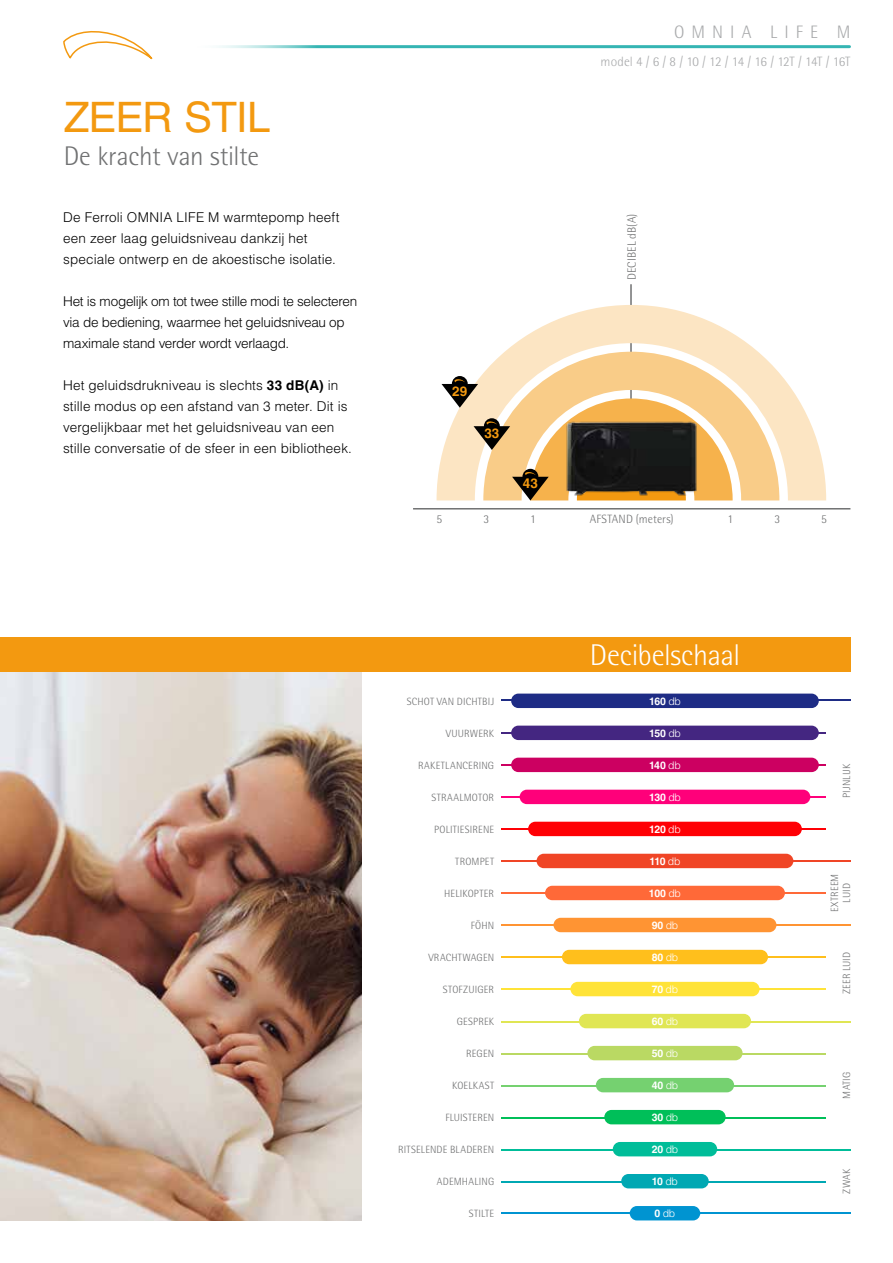
<style>
.page{position:relative;width:893px;height:1263px;background:#fff}
.page>*{position:absolute;margin:0;border:0;box-sizing:border-box;transform-origin:0 0}
.t1{font:42px "Helvetica LT Std";letter-spacing:-.02em;color:#f39910}
.t2{font:300 30px "Rotis Semi Sans Pro";letter-spacing:-.015em;color:#fff}
.t3{font:300 27px "Rotis Semi Sans Pro";letter-spacing:-.01em;color:#707172}
.t4{font:300 18px "Rotis Semi Sans Pro";letter-spacing:.39em;color:#a9aaac}
.t5{font:300 13.5px/21px "Helvetica LT Std";letter-spacing:.005em;color:#000}
.t6{font:300 13.5px/21px "Helvetica LT Std";letter-spacing:-.02em;color:#000}
.t7{font:300 13.5px "Rotis Semi Sans Pro";letter-spacing:-.025em;color:#a9aaac}
.t8{font:700 13.5px "Helvetica LT Std";color:#f39910}
.t9{font:300 12px "Rotis Semi Sans Pro";letter-spacing:.01em;color:#707172}
.t10{font:300 10.5px/12px "Rotis Semi Sans Pro";letter-spacing:.015em;color:#707172;text-align:center}
.t11{font:700 10.5px "Helvetica LT Std";color:#fff}
.t12{font:300 10.5px "Helvetica LT Std";color:#fff}
.s1{font-weight:700}
.s2{font-weight:300}
</style>
<div class="page">
<hr style="left:190px;top:45px;width:659px;height:3px;background:#35b5b3">
<svg style="left:63px;top:31px;width:90px;height:29px"></svg>
<img style="left:0;top:672px;width:361px;height:548px">
<div style="left:0;top:638px;width:850px;height:34px;background:#f39910"></div>
<hr style="left:501px;top:1212px;width:349px;height:2px;background:#0094d1">
<div style="left:630px;top:1206px;width:70px;height:14px;background:#0094d1;border-radius:7px"></div>
<hr style="left:501px;top:1084px;width:325px;height:2px;background:#75d170">
<div style="left:596px;top:1078px;width:138px;height:14px;background:#75d170;border-radius:7px"></div>
<hr style="left:501px;top:924px;width:349px;height:2px;background:#ff9433">
<div style="left:553px;top:918px;width:223px;height:14px;background:#ff9433;border-radius:7px"></div>
<hr style="left:501px;top:1149px;width:349px;height:2px;background:#00bd99">
<div style="left:613px;top:1142px;width:104px;height:14px;background:#00bd99;border-radius:7px"></div>
<hr style="left:501px;top:1020px;width:349px;height:2px;background:#e0e654">
<div style="left:579px;top:1014px;width:172px;height:14px;background:#e0e654;border-radius:7px"></div>
<hr style="left:501px;top:860px;width:349px;height:1px;background:#f04526">
<div style="left:537px;top:854px;width:256px;height:14px;background:#f04526;border-radius:7px"></div>
<hr style="left:501px;top:795px;width:325px;height:2px;background:#ff007a">
<div style="left:520px;top:790px;width:290px;height:14px;background:#ff007a;border-radius:7px"></div>
<hr style="left:501px;top:1181px;width:325px;height:2px;background:#00a8b3">
<div style="left:621px;top:1174px;width:88px;height:14px;background:#00a8b3;border-radius:7px"></div>
<hr style="left:501px;top:1052px;width:325px;height:2px;background:#bad963">
<div style="left:587px;top:1046px;width:156px;height:14px;background:#bad963;border-radius:7px"></div>
<hr style="left:501px;top:892px;width:325px;height:2px;background:#ff6938">
<div style="left:545px;top:886px;width:240px;height:14px;background:#ff6938;border-radius:7px"></div>
<hr style="left:501px;top:1116px;width:325px;height:2px;background:#00bf59">
<div style="left:604px;top:1110px;width:122px;height:14px;background:#00bf59;border-radius:7px"></div>
<hr style="left:501px;top:956px;width:325px;height:2px;background:#ffbf1c">
<div style="left:562px;top:950px;width:206px;height:14px;background:#ffbf1c;border-radius:7px"></div>
<hr style="left:501px;top:988px;width:325px;height:2px;background:#ffe338">
<div style="left:570px;top:982px;width:189px;height:14px;background:#ffe338;border-radius:7px"></div>
<hr style="left:501px;top:827px;width:325px;height:2px;background:#ff0005">
<div style="left:528px;top:822px;width:274px;height:14px;background:#ff0005;border-radius:7px"></div>
<hr style="left:501px;top:699px;width:349px;height:2px;background:#1e2c85">
<div style="left:511px;top:694px;width:308px;height:14px;background:#1e2c85;border-radius:7px"></div>
<hr style="left:501px;top:731px;width:325px;height:2px;background:#442681">
<div style="left:511px;top:726px;width:308px;height:14px;background:#442681;border-radius:7px"></div>
<hr style="left:501px;top:763px;width:325px;height:2px;background:#cc0061">
<div style="left:511px;top:758px;width:308px;height:14px;background:#cc0061;border-radius:7px"></div>
<hr style="left:630px;top:284px;width:2px;height:198px;background:#707172">
<svg style="left:437px;top:305px;width:389px;height:195px"></svg>
<hr style="left:413px;top:508px;width:437px;height:1px;background:#707172">
<svg style="left:441px;top:352px;width:338px;height:148px;background:#caae85"></svg>
<h1 class="t1" style="left:64px;top:93px;width:208px">ZEER STIL</h1>
<h3 class="t3" style="left:64px;top:141px;width:197px">De kracht van stilte</h3>
<p class="t5" style="left:63px;top:207px;width:278px">De Ferroli OMNIA LIFE M warmtepomp heeft een zeer laag geluidsniveau dankzij het speciale ontwerp en de akoestische isolatie.</p>
<p class="t6" style="left:63px;top:291px;width:296px">Het is mogelijk om tot twee stille modi te selecteren via de bediening, waarmee het geluidsniveau op maximale stand verder wordt verlaagd.</p>
<p class="t5" style="left:63px;top:375px;width:290px">Het geluidsdrukniveau is slechts <span class="s1">33 dB(A)</span> in stille modus op een afstand van 3 meter. Dit is vergelijkbaar met het geluidsniveau van een stille conversatie of de sfeer in een bibliotheek.</p>
<h3 class="t4" style="left:674px;top:22px;width:178px">OMNIA LIFE M</h3>
<p class="t7" style="left:601px;top:54px;width:251px">model 4 / 6 / 8 / 10 / 12 / 14 / 16 / 12T / 14T / 16T</p>
<p class="t8" style="left:452px;top:383px;width:17px">29</p>
<p class="t8" style="left:484px;top:425px;width:17px">33</p>
<p class="t8" style="left:523px;top:475px;width:17px">43</p>
<p class="t9" style="left:625px;top:280px;width:68px;rotate:-90deg">DECIBEL dB(A)</p>
<p class="t9" style="left:590px;top:512px;width:85px">AFSTAND (meters)</p>
<p class="t9" style="left:437px;top:512px;width:7px">5</p>
<p class="t9" style="left:483px;top:512px;width:7px">3</p>
<p class="t9" style="left:530px;top:512px;width:7px">1</p>
<p class="t9" style="left:728px;top:512px;width:7px">1</p>
<p class="t9" style="left:774px;top:512px;width:7px">3</p>
<p class="t9" style="left:821px;top:512px;width:7px">5</p>
<h2 class="t2" style="left:590px;top:638px;width:152px">Decibelschaal</h2>
<p class="t10" style="left:407px;top:695px;width:89px">SCHOT VAN DICHTBIJ</p>
<p class="t11" style="left:649px;top:694px;width:33px">160 <span class="s2">db</span></p>
<p class="t10" style="left:446px;top:727px;width:50px">VUURWERK</p>
<p class="t11" style="left:649px;top:726px;width:33px">150 <span class="s2">db</span></p>
<p class="t10" style="left:418px;top:759px;width:77px">RAKETLANCERING</p>
<p class="t11" style="left:649px;top:758px;width:33px">140 <span class="s2">db</span></p>
<p class="t10" style="left:841px;top:798px;width:36px;rotate:-90deg">PIJNLIJK</p>
<p class="t10" style="left:432px;top:791px;width:64px">STRAALMOTOR</p>
<p class="t11" style="left:649px;top:790px;width:33px">130 <span class="s2">db</span></p>
<p class="t10" style="left:434px;top:823px;width:62px">POLITIESIRENE</p>
<p class="t11" style="left:649px;top:822px;width:33px">120 <span class="s2">db</span></p>
<p class="t10" style="left:455px;top:855px;width:40px">TROMPET</p>
<p class="t11" style="left:649px;top:855px;width:33px">110 <span class="s2">db</span></p>
<p class="t10" style="left:444px;top:887px;width:51px">HELIKOPTER</p>
<p class="t11" style="left:649px;top:887px;width:34px">100 <span class="s2">db</span></p>
<p class="t10" style="left:471px;top:919px;width:25px">FÖHN</p>
<p class="t11" style="left:652px;top:919px;width:28px">90 <span class="s2">db</span></p>
<p class="t10" style="left:428px;top:951px;width:67px">VRACHTWAGEN</p>
<p class="t11" style="left:652px;top:951px;width:28px">80 <span class="s2">db</span></p>
<p class="t10" style="left:443px;top:984px;width:53px">STOFZUIGER</p>
<p class="t11" style="left:652px;top:983px;width:28px">70 <span class="s2">db</span></p>
<p class="t10" style="left:457px;top:1016px;width:39px">GESPREK</p>
<p class="t11" style="left:652px;top:1015px;width:28px">60 <span class="s2">db</span></p>
<p class="t10" style="left:466px;top:1048px;width:30px">REGEN</p>
<p class="t11" style="left:652px;top:1047px;width:28px">50 <span class="s2">db</span></p>
<p class="t10" style="left:452px;top:1080px;width:44px">KOELKAST</p>
<p class="t11" style="left:652px;top:1079px;width:28px">40 <span class="s2">db</span></p>
<p class="t10" style="left:445px;top:1112px;width:50px">FLUISTEREN</p>
<p class="t11" style="left:652px;top:1111px;width:28px">30 <span class="s2">db</span></p>
<p class="t10" style="left:398px;top:1144px;width:98px">RITSELENDE BLADEREN</p>
<p class="t11" style="left:652px;top:1143px;width:28px">20 <span class="s2">db</span></p>
<p class="t10" style="left:437px;top:1176px;width:59px">ADEMHALING</p>
<p class="t11" style="left:652px;top:1175px;width:28px">10 <span class="s2">db</span></p>
<p class="t10" style="left:469px;top:1208px;width:27px">STILTE</p>
<p class="t12" style="left:655px;top:1207px;width:22px"><span class="s1">0</span> db</p>
<p class="t10" style="left:829px;top:912px;width:40px;rotate:-90deg">EXTREEM<br>LUID</p>
<p class="t10" style="left:841px;top:994px;width:44px;rotate:-90deg">ZEER LUID</p>
<p class="t10" style="left:841px;top:1099px;width:29px;rotate:-90deg">MATIG</p>
<p class="t10" style="left:841px;top:1194px;width:26px;rotate:-90deg">ZWAK</p>
</div>
